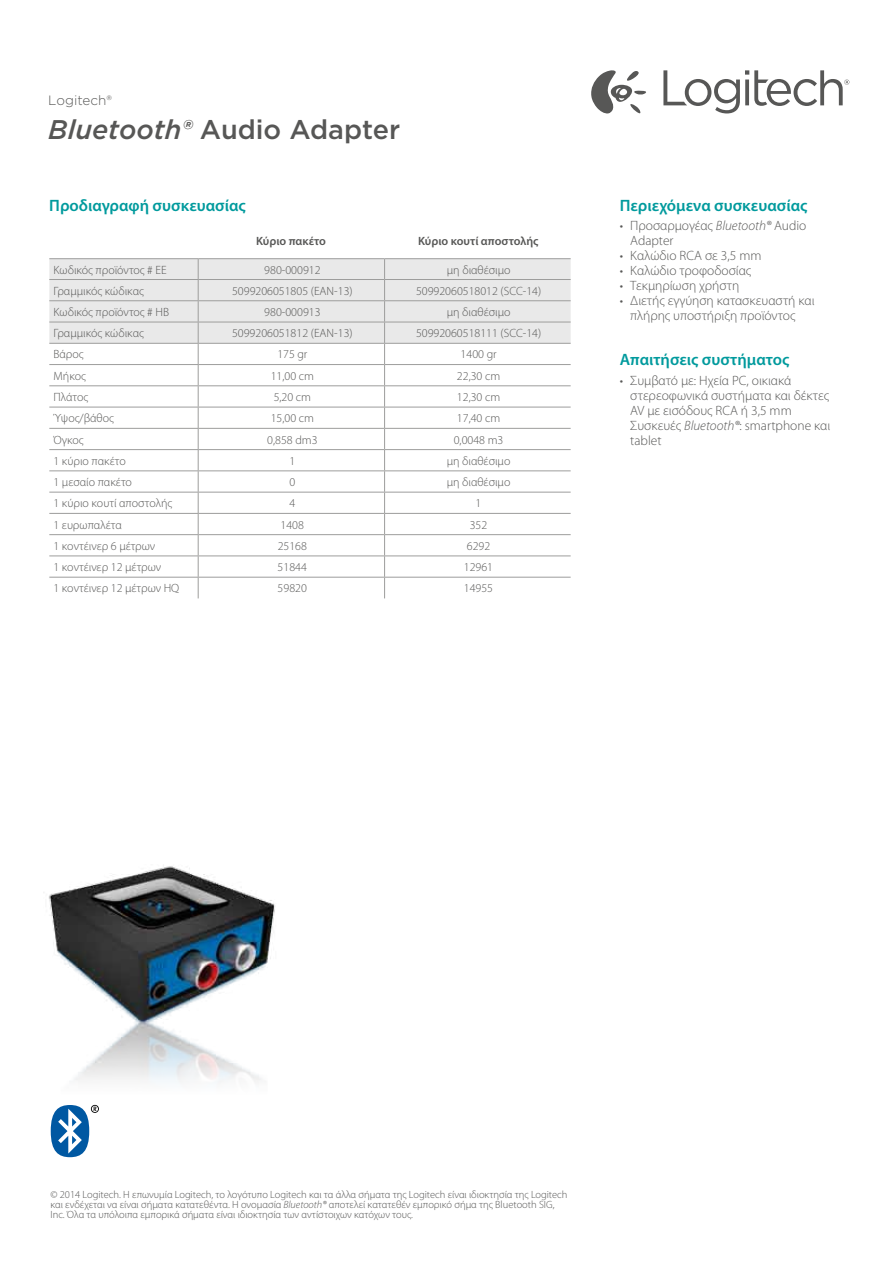
<style>
.page{position:relative;width:893px;height:1263px;background:#fff}
.page>*{position:absolute;margin:0;border:0;box-sizing:border-box;transform-origin:0 0}
.t1{font:500 27px "Gotham";color:#575756}
.t2{font:600 16.5px "Myriad Pro";color:#009a9d}
.t3{font:300 13.5px/15px "Myriad Pro";color:#575756}
.t4{font:300 13.5px "Gotham";color:#575756}
.t5{font:300 12px "Myriad Pro";color:#575756}
.t6{font:600 12px "Myriad Pro";color:#575756}
.t7{font:300 10.5px/9.9px "Myriad Pro";color:#575756}
.s1{font-style:italic}
</style>
<div class="page">
<img style="left:43px;top:70px;width:807px;height:1088px">
<svg style="left:51px;top:1105px;width:48px;height:52px"></svg>
<hr style="left:49px;top:258px;width:149px;height:1px;background:#9d9d9c">
<hr style="left:198px;top:258px;width:187px;height:1px;background:#9d9d9c">
<hr style="left:385px;top:258px;width:186px;height:1px;background:#9d9d9c">
<svg style="left:49px;top:259px;width:522px;height:339px"></svg>
<p class="t4" style="left:48px;top:92px;width:65px">Logitech®</p>
<h1 class="t1" style="left:48px;top:112px;width:354px"><span class="s1">Bluetooth®</span> Audio Adapter</h1>
<h2 class="t2" style="left:49px;top:196px;width:198px">Προδιαγραφή συσκευασίας</h2>
<h2 class="t2" style="left:620px;top:196px;width:189px">Περιεχόμενα συσκευασίας</h2>
<p class="t3" style="left:630px;top:219px;width:178px;text-indent:-11px">• Προσαρμογέας <span class="s1">Bluetooth®</span> Audio<br>Adapter</p>
<p class="t3" style="left:620px;top:249px;width:143px">• Καλώδιο RCA σε 3,5 mm</p>
<p class="t3" style="left:620px;top:264px;width:133px">• Καλώδιο τροφοδοσίας</p>
<p class="t3" style="left:620px;top:279px;width:121px">• Τεκμηρίωση χρήστη</p>
<p class="t3" style="left:630px;top:294px;width:186px;text-indent:-11px">• Διετής εγγύηση κατασκευαστή και πλήρης υποστήριξη προϊόντος</p>
<h2 class="t2" style="left:620px;top:350px;width:171px">Απαιτήσεις συστήματος</h2>
<p class="t3" style="left:630px;top:373px;width:201px;text-indent:-11px">• Συμβατό με: Ηχεία PC, οικιακά στερεοφωνικά συστήματα και δέκτες<br>AV με εισόδους RCA ή 3,5 mm<br>Συσκευές <span class="s1">Bluetooth®</span>: smartphone και tablet</p>
<p class="t6" style="left:256px;top:235px;width:71px">Κύριο πακέτο</p>
<p class="t6" style="left:418px;top:235px;width:122px">Κύριο κουτί αποστολής</p>
<p class="t5" style="left:54px;top:263px;width:115px">Κωδικός προϊόντος # ΕΕ</p>
<p class="t5" style="left:264px;top:263px;width:58px">980-000912</p>
<p class="t5" style="left:447px;top:263px;width:65px">μη διαθέσιμο</p>
<p class="t5" style="left:54px;top:284px;width:92px">Γραμμικός κώδικας</p>
<p class="t5" style="left:232px;top:284px;width:122px">5099206051805 (EAN-13)</p>
<p class="t5" style="left:416px;top:284px;width:127px">50992060518012 (SCC-14)</p>
<p class="t5" style="left:54px;top:305px;width:117px">Κωδικός προϊόντος # ΗΒ</p>
<p class="t5" style="left:264px;top:305px;width:58px">980-000913</p>
<p class="t5" style="left:447px;top:305px;width:65px">μη διαθέσιμο</p>
<p class="t5" style="left:54px;top:327px;width:92px">Γραμμικός κώδικας</p>
<p class="t5" style="left:232px;top:327px;width:122px">5099206051812 (EAN-13)</p>
<p class="t5" style="left:416px;top:327px;width:127px">50992060518111 (SCC-14)</p>
<p class="t5" style="left:54px;top:348px;width:31px">Βάρος</p>
<p class="t5" style="left:277px;top:348px;width:32px">175 gr</p>
<p class="t5" style="left:461px;top:348px;width:38px">1400 gr</p>
<p class="t5" style="left:54px;top:369px;width:34px">Μήκος</p>
<p class="t5" style="left:271px;top:369px;width:45px">11,00 cm</p>
<p class="t5" style="left:457px;top:369px;width:45px">22,30 cm</p>
<p class="t5" style="left:54px;top:390px;width:36px">Πλάτος</p>
<p class="t5" style="left:274px;top:390px;width:39px">5,20 cm</p>
<p class="t5" style="left:457px;top:390px;width:45px">12,30 cm</p>
<p class="t5" style="left:54px;top:412px;width:62px">Ύψος/βάθος</p>
<p class="t5" style="left:271px;top:412px;width:45px">15,00 cm</p>
<p class="t5" style="left:457px;top:412px;width:45px">17,40 cm</p>
<p class="t5" style="left:54px;top:433px;width:32px">Όγκος</p>
<p class="t5" style="left:267px;top:433px;width:52px">0,858 dm3</p>
<p class="t5" style="left:454px;top:433px;width:51px">0,0048 m3</p>
<p class="t5" style="left:53px;top:454px;width:74px">1 κύριο πακέτο</p>
<p class="t5" style="left:289px;top:454px;width:7px">1</p>
<p class="t5" style="left:447px;top:454px;width:65px">μη διαθέσιμο</p>
<p class="t5" style="left:53px;top:475px;width:80px">1 μεσαίο πακέτο</p>
<p class="t5" style="left:289px;top:475px;width:7px">0</p>
<p class="t5" style="left:447px;top:475px;width:65px">μη διαθέσιμο</p>
<p class="t5" style="left:53px;top:497px;width:120px">1 κύριο κουτί αποστολής</p>
<p class="t5" style="left:289px;top:497px;width:7px">4</p>
<p class="t5" style="left:476px;top:497px;width:7px">1</p>
<p class="t5" style="left:53px;top:518px;width:70px">1 ευρωπαλέτα</p>
<p class="t5" style="left:281px;top:518px;width:25px">1408</p>
<p class="t5" style="left:470px;top:518px;width:19px">352</p>
<p class="t5" style="left:53px;top:539px;width:103px">1 κοντέινερ 6 μέτρων</p>
<p class="t5" style="left:278px;top:539px;width:31px">25168</p>
<p class="t5" style="left:467px;top:539px;width:25px">6292</p>
<p class="t5" style="left:53px;top:560px;width:109px">1 κοντέινερ 12 μέτρων</p>
<p class="t5" style="left:278px;top:560px;width:31px">51844</p>
<p class="t5" style="left:464px;top:560px;width:31px">12961</p>
<p class="t5" style="left:53px;top:582px;width:127px">1 κοντέινερ 12 μέτρων HQ</p>
<p class="t5" style="left:278px;top:582px;width:31px">59820</p>
<p class="t5" style="left:464px;top:582px;width:31px">14955</p>
<p class="t7" style="left:50px;top:1190px;width:519px">© 2014 Logitech. Η επωνυμία Logitech, το λογότυπο Logitech και τα άλλα σήματα της Logitech είναι ιδιοκτησία της Logitech και ενδέχεται να είναι σήματα κατατεθέντα. Η ονομασία <span class="s1">Bluetooth®</span> αποτελεί κατατεθέν εμπορικό σήμα της Bluetooth SIG,<br>Inc. Όλα τα υπόλοιπα εμπορικά σήματα είναι ιδιοκτησία των αντίστοιχων κατόχων τους.</p>
</div>
